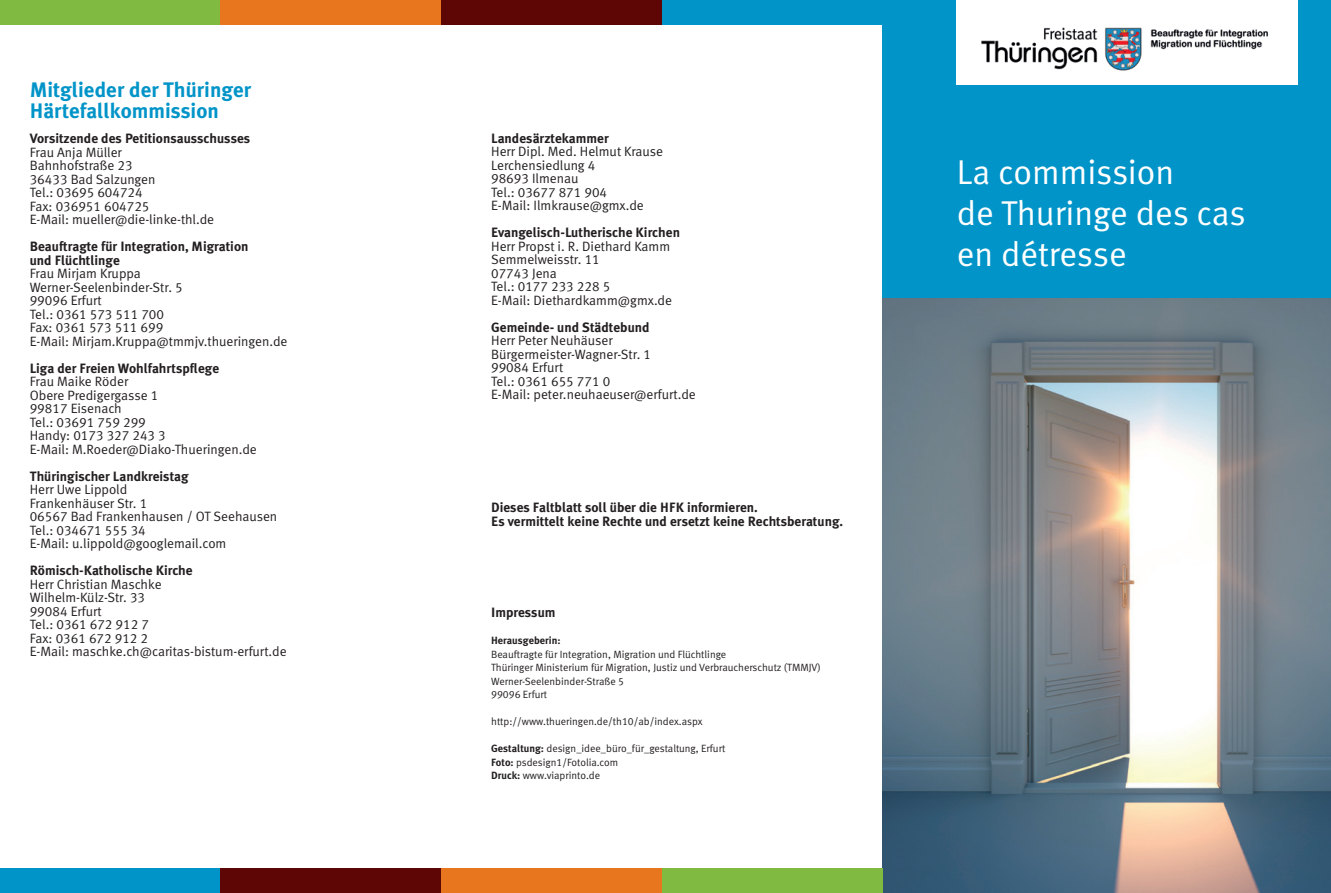
<style>
.page{position:relative;width:1331px;height:893px;background:#fff}
.page>*{position:absolute;margin:0;border:0;box-sizing:border-box;transform-origin:0 0}
.t1{font:34.5px/41.4px "Meta Normal LF";color:#fff}
.t2{font:700 21px/21px "Meta Plus";color:#0094c8}
.t3{font:13.5px/13.5px "Meta Normal LF";color:#231f20}
.t4{font:700 13.5px/13.5px "Meta Plus";color:#231f20}
.t5{font:10.5px/13.5px "Meta Normal LF";color:#231f20}
.t6{font:700 10.5px "Meta Plus";color:#231f20}
.s1{font-family:"Meta Plus";font-weight:700}
</style>
<div class="page">
<div style="left:882px;top:0;width:449px;height:299px;background:#0094c8"></div>
<img style="left:882px;top:299px;width:449px;height:594px">
<div style="left:957px;top:0;width:341px;height:84px;background:#fff"></div>
<img style="left:981px;top:27px;width:287px;height:44px">
<div style="left:0;top:868px;width:221px;height:25px;background:#0094c8"></div>
<div style="left:441px;top:868px;width:221px;height:25px;background:#e7761e"></div>
<div style="left:221px;top:868px;width:220px;height:25px;background:#5e0505"></div>
<div style="left:662px;top:868px;width:220px;height:25px;background:#80ba41"></div>
<div style="left:0;top:0;width:221px;height:24px;background:#80ba41"></div>
<div style="left:441px;top:0;width:221px;height:24px;background:#5e0505"></div>
<div style="left:221px;top:0;width:220px;height:24px;background:#e7761e"></div>
<div style="left:662px;top:0;width:239px;height:24px;background:#0094c8"></div>
<h2 class="t2" style="left:30px;top:79px;width:223px">Mitglieder der Thüringer<br>Härtefallkommission</h2>
<p class="t4" style="left:30px;top:132px;width:222px">Vorsitzende des Petitionsausschusses</p>
<p class="t3" style="left:30px;top:145px;width:186px">Frau Anja Müller<br>Bahnhofstraße 23<br>36433 Bad Salzungen<br>Tel.: 03695 604724<br>Fax: 036951 604725<br>E-Mail: mueller@die-linke-thl.de</p>
<p class="t4" style="left:30px;top:240px;width:220px">Beauftragte für Integration, Migration und Flüchtlinge</p>
<p class="t3" style="left:30px;top:266px;width:259px">Frau Mirjam Kruppa<br>Werner-Seelenbinder-Str. 5<br>99096 Erfurt<br>Tel.: 0361 573 511 700<br>Fax: 0361 573 511 699<br>E-Mail: Mirjam.Kruppa@tmmjv.thueringen.de</p>
<p class="t4" style="left:30px;top:361px;width:191px">Liga der Freien Wohlfahrtspflege</p>
<p class="t3" style="left:30px;top:374px;width:229px">Frau Maike Röder<br>Obere Predigergasse 1<br>99817 Eisenach<br>Tel.: 03691 759 299<br>Handy: 0173 327 243 3<br>E-Mail: M.Roeder@Diako-Thueringen.de</p>
<p class="t4" style="left:30px;top:469px;width:160px">Thüringischer Landkreistag</p>
<p class="t3" style="left:30px;top:482px;width:249px">Herr Uwe Lippold<br>Frankenhäuser Str. 1<br>06567 Bad Frankenhausen / OT Seehausen<br>Tel.: 034671 555 34<br>E-Mail: u.lippold@googlemail.com</p>
<p class="t4" style="left:30px;top:564px;width:164px">Römisch-Katholische Kirche</p>
<p class="t3" style="left:30px;top:577px;width:258px">Herr Christian Maschke<br>Wilhelm-Külz-Str. 33<br>99084 Erfurt<br>Tel.: 0361 672 912 7<br>Fax: 0361 672 912 2<br>E-Mail: maschke.ch@caritas-bistum-erfurt.de</p>
<p class="t4" style="left:491px;top:131px;width:119px">Landesärztekammer</p>
<p class="t3" style="left:491px;top:145px;width:174px">Herr Dipl. Med. Helmut Krause<br>Lerchensiedlung 4<br>98693 Ilmenau<br>Tel.: 03677 871 904<br>E-Mail: Ilmkrause@gmx.de</p>
<p class="t4" style="left:491px;top:226px;width:190px">Evangelisch-Lutherische Kirchen</p>
<p class="t3" style="left:491px;top:239px;width:182px">Herr Propst i. R. Diethard Kamm<br>Semmelweisstr. 11<br>07743 Jena<br>Tel.: 0177 233 228 5<br>E-Mail: Diethardkamm@gmx.de</p>
<p class="t4" style="left:491px;top:320px;width:160px">Gemeinde- und Städtebund</p>
<p class="t3" style="left:491px;top:334px;width:206px">Herr Peter Neuhäuser<br>Bürgermeister-Wagner-Str. 1<br>99084 Erfurt<br>Tel.: 0361 655 771 0<br>E-Mail: peter.neuhaeuser@erfurt.de</p>
<p class="t4" style="left:491px;top:501px;width:353px">Dieses Faltblatt soll über die HFK informieren.<br>Es vermittelt keine Rechte und ersetzt keine Rechtsberatung.</p>
<p class="t4" style="left:491px;top:605px;width:66px">Impressum</p>
<p class="t6" style="left:491px;top:634px;width:71px">Herausgeberin:</p>
<p class="t5" style="left:491px;top:647px;width:331px">Beauftragte für Integration, Migration und Flüchtlinge<br>Thüringer Ministerium für Migration, Justiz und Verbraucherschutz (TMMJV)<br>Werner-Seelenbinder-Straße 5<br>99096 Erfurt</p>
<p class="t5" style="left:491px;top:714px;width:213px">http://www.thueringen.de/th10/ab/index.aspx</p>
<p class="t5" style="left:491px;top:741px;width:236px"><span class="s1">Gestaltung:</span> design_idee_büro_für_gestaltung, Erfurt<br><span class="s1">Foto:</span> psdesign1/Fotolia.com<br><span class="s1">Druck:</span> www.viaprinto.de</p>
<h1 class="t1" style="left:957px;top:151px;width:290px">La commission<br>de Thuringe des cas en détresse</h1>
</div>
